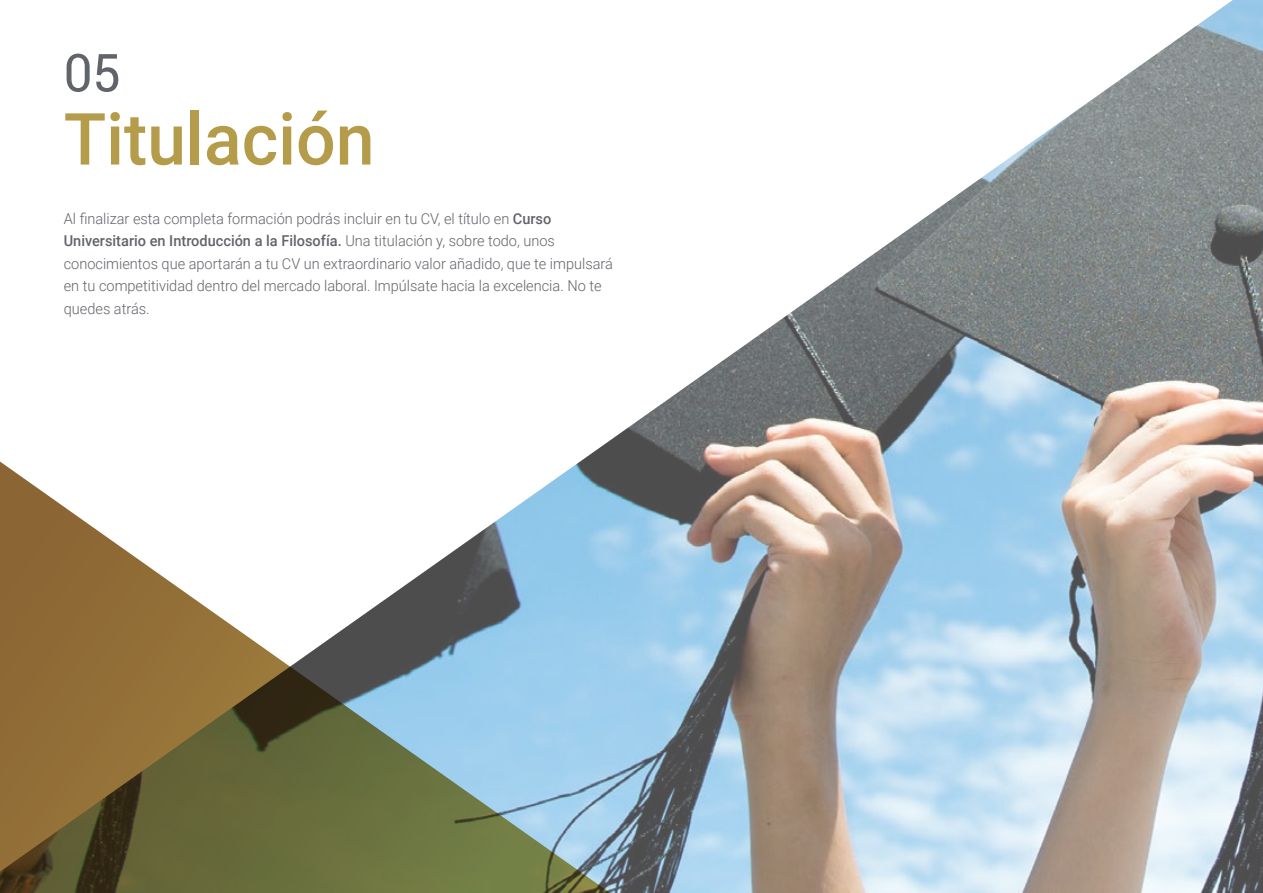
<style>
.page{position:relative;width:1263px;height:893px;background:#fff}
.page>*{position:absolute;margin:0;border:0;box-sizing:border-box;transform-origin:0 0}
.t1{font:500 72px "Roboto";color:#b49c4b}
.t2{font:52.5px "Roboto";color:#61646a}
.t3{font:300 15px/22.5px "Roboto";color:#61646a}
.s1{font-weight:500}
</style>
<div class="page">
<img style="left:602px;top:0;width:661px;height:893px">
<svg style="left:0;top:446px;width:640px;height:447px"></svg>
<h2 class="t2" style="left:64px;top:36px;width:59px">05</h2>
<h1 class="t1" style="left:64px;top:89px;width:312px">Titulación</h1>
<p class="t3" style="left:64px;top:207px;width:551px">Al finalizar esta completa formación podrás incluir en tu CV, el título en <span class="s1">Curso Universitario en Introducción a la Filosofía.</span> Una titulación y, sobre todo, unos conocimientos que aportarán a tu CV un extraordinario valor añadido, que te impulsará en tu competitividad dentro del mercado laboral. Impúlsate hacia la excelencia. No te quedes atrás.</p>
</div>
